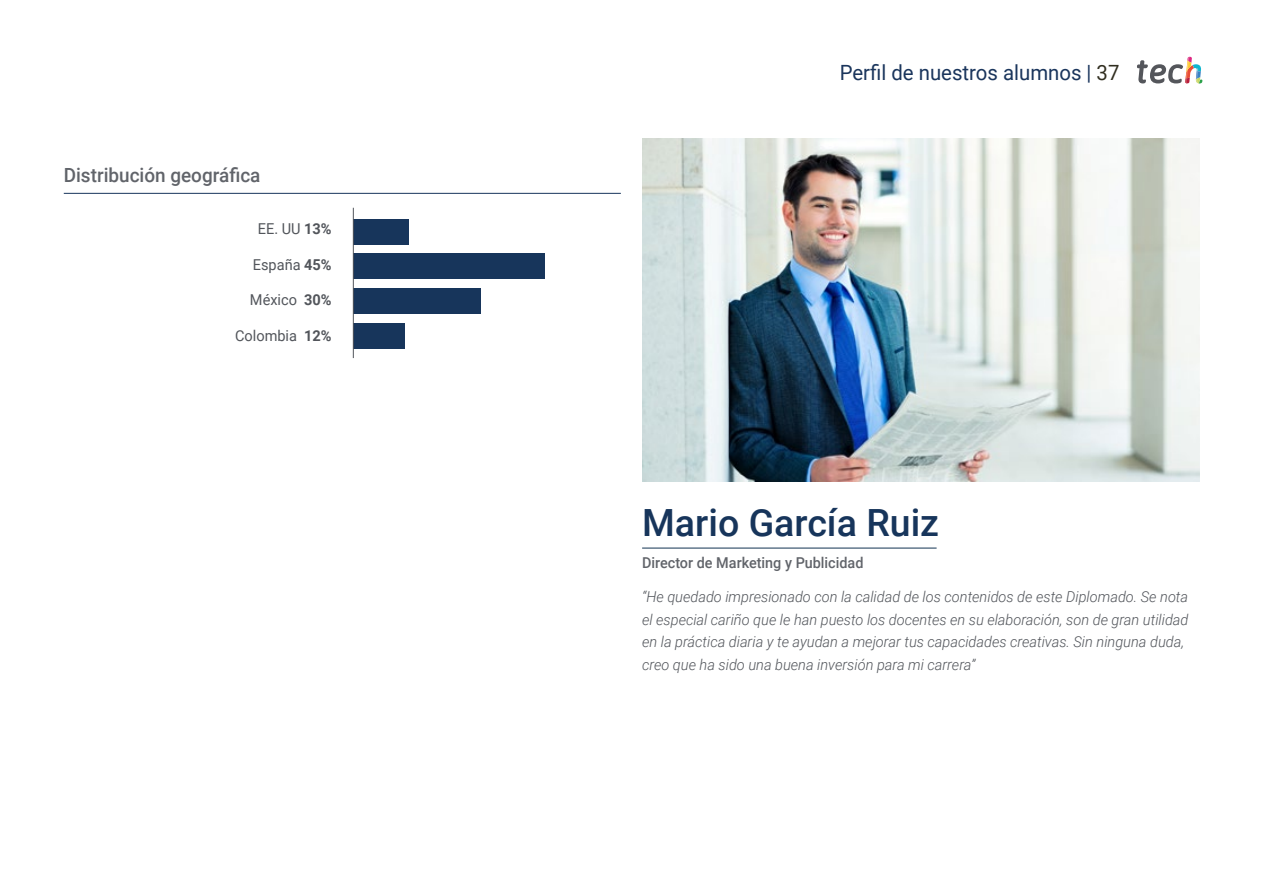
<style>
.page{position:relative;width:1263px;height:893px;background:#fff}
.page>*{position:absolute;margin:0;border:0;box-sizing:border-box;transform-origin:0 0}
.t1{font:500 37.5px "Roboto";color:#17355b}
.t2{font:21px "Roboto";color:#1a355c}
.t3{font:500 19.5px "Roboto";color:#61646a}
.t4{font:italic 300 15px/22.5px "Roboto";color:#52555b}
.t5{font:15px "Roboto";color:#52555b}
.t6{font:500 15px "Roboto";color:#61646a;scale:.96 1}
.s1{font-weight:700}
.s2{color:#312e20}
</style>
<div class="page">
<svg style="left:1137px;top:57px;width:65px;height:27px"></svg>
<hr style="left:642px;top:548px;width:294px;height:1px;background:#123352">
<img style="left:642px;top:138px;width:557px;height:343px">
<hr style="left:64px;top:193px;width:557px;height:1px;background:#17355b">
<div style="left:353px;top:219px;width:56px;height:25px;background:#17355b"></div>
<div style="left:353px;top:254px;width:192px;height:25px;background:#17355b"></div>
<div style="left:353px;top:288px;width:128px;height:26px;background:#17355b"></div>
<div style="left:353px;top:323px;width:51px;height:26px;background:#17355b"></div>
<hr style="left:353px;top:208px;width:1px;height:150px;background:#52555b">
<h3 class="t3" style="left:64px;top:161px;width:198px">Distribución geográfica</h3>
<p class="t5" style="left:258px;top:218px;width:75px">EE. UU <span class="s1">13%</span></p>
<p class="t5" style="left:253px;top:254px;width:80px">España <span class="s1">45%</span></p>
<p class="t5" style="left:250px;top:289px;width:83px">México <span class="s1">30%</span></p>
<p class="t5" style="left:235px;top:325px;width:98px">Colombia <span class="s1">12%</span></p>
<h2 class="t2" style="left:840px;top:57px;width:281px">Perfil de nuestros alumnos | <span class="s2">37</span></h2>
<h1 class="t1" style="left:642px;top:496px;width:298px">Mario García Ruiz</h1>
<p class="t6" style="left:642px;top:552px;width:232px">Director de Marketing y Publicidad</p>
<p class="t4" style="left:642px;top:585px;width:548px">“He quedado impresionado con la calidad de los contenidos de este Diplomado. Se nota el especial cariño que le han puesto los docentes en su elaboración, son de gran utilidad en la práctica diaria y te ayudan a mejorar tus capacidades creativas. Sin ninguna duda, creo que ha sido una buena inversión para mi carrera”</p>
</div>
